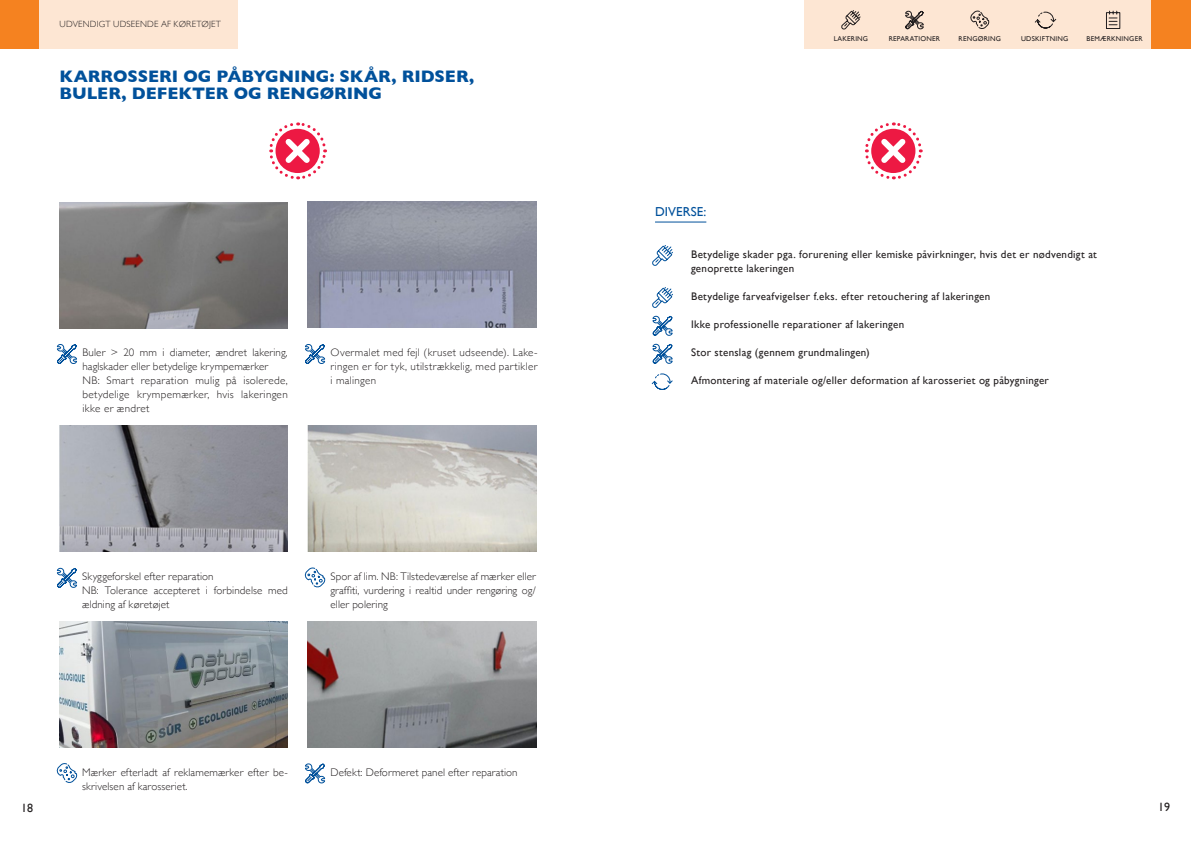
<style>
.page{position:relative;width:1191px;height:842px;background:#fff}
.page>*{position:absolute;margin:0;border:0;box-sizing:border-box;transform-origin:0 0}
.t1{font:700 17px/17px "Gill Sans";letter-spacing:-.005em;color:#01519b}
.t2{font:13px "Gill Sans";letter-spacing:.005em;color:#01519b}
.t3{font:12px "Gill Sans";color:#231f20}
.t4{font:300 11px/14px "Gill Sans";letter-spacing:.015em;color:#231f20}
.t5{font:11px/14px "Gill Sans";letter-spacing:.025em;color:#231f20}
.t6{font:300 9px "Gill Sans";letter-spacing:.025em;color:#231f20}
.t7{font:7px "Gill Sans";letter-spacing:.03em;color:#231f20}
</style>
<div class="page">
<svg style="left:865px;top:122px;width:58px;height:58px"></svg>
<div style="left:804px;top:0;width:347px;height:49px;background:#fde6d3"></div>
<div style="left:1151px;top:0;width:40px;height:49px;background:#f58220"></div>
<svg style="left:1106px;top:10px;width:14px;height:19px"></svg>
<svg style="left:905px;top:10px;width:19px;height:20px"></svg>
<svg style="left:970px;top:10px;width:19px;height:19px"></svg>
<svg style="left:841px;top:10px;width:20px;height:20px"></svg>
<svg style="left:1034px;top:11px;width:22px;height:18px"></svg>
<svg style="left:269px;top:122px;width:58px;height:58px"></svg>
<div style="left:39px;top:0;width:199px;height:49px;background:#fde6d3"></div>
<div style="left:0;top:0;width:39px;height:49px;background:#f58220"></div>
<img style="left:60px;top:202px;width:228px;height:126px">
<img style="left:308px;top:202px;width:228px;height:126px">
<img style="left:308px;top:622px;width:228px;height:126px">
<img style="left:60px;top:426px;width:228px;height:126px">
<img style="left:60px;top:622px;width:228px;height:126px">
<img style="left:308px;top:426px;width:228px;height:126px">
<svg style="left:57px;top:344px;width:20px;height:20px"></svg>
<svg style="left:57px;top:567px;width:20px;height:21px"></svg>
<svg style="left:56px;top:763px;width:21px;height:20px"></svg>
<svg style="left:305px;top:344px;width:21px;height:20px"></svg>
<svg style="left:304px;top:567px;width:21px;height:21px"></svg>
<svg style="left:305px;top:763px;width:21px;height:21px"></svg>
<svg style="left:652px;top:245px;width:21px;height:21px"></svg>
<svg style="left:652px;top:287px;width:21px;height:77px"></svg>
<svg style="left:651px;top:373px;width:22px;height:17px"></svg>
<hr style="left:655px;top:222px;width:51px;height:1px;background:#01519b">
<p class="t6" style="left:60px;top:17px;width:163px">UDVENDIGT UDSEENDE AF KØRETØJET</p>
<h1 class="t1" style="left:60px;top:68px;width:416px">KARROSSERI OG PÅBYGNING: SKÅR, RIDSER,<br>BULER, DEFEKTER OG RENGØRING</h1>
<p class="t4" style="left:82px;top:345px;width:207px">Buler &gt; 20 mm i diameter, ændret lakering, haglskader eller betydelige krympemærker NB: Smart reparation mulig på isolerede, betydelige krympemærker, hvis lakeringen ikke er ændret</p>
<p class="t4" style="left:331px;top:345px;width:208px;text-align:justify">Overmalet med fejl (kruset udseende). Lake&shy;ringen er for tyk, utilstrækkelig, med partikler i malingen</p>
<p class="t4" style="left:82px;top:569px;width:207px">Skyggeforskel efter reparation<br>NB: Tolerance accepteret i forbindelse med ældning af køretøjet</p>
<p class="t4" style="left:330px;top:569px;width:207px;text-align:justify">Spor af lim. NB: Tilstedeværelse af mærker eller graffiti, vurdering i realtid under rengøring og/ eller polering</p>
<p class="t3" style="left:21px;top:801px;width:13px">18</p>
<p class="t4" style="left:82px;top:765px;width:207px">Mærker efterladt af reklamemærker efter be&shy;skrivelsen af karosseriet.</p>
<p class="t4" style="left:330px;top:765px;width:189px">Defekt: Deformeret panel efter reparation</p>
<p class="t7" style="left:833px;top:34px;width:36px">LAKERING</p>
<p class="t7" style="left:888px;top:34px;width:53px">REPARATIONER</p>
<p class="t7" style="left:958px;top:34px;width:44px">RENGØRING</p>
<p class="t7" style="left:1021px;top:34px;width:49px">UDSKIFTNING</p>
<p class="t7" style="left:1086px;top:34px;width:57px">BEMÆRKNINGER</p>
<p class="t2" style="left:655px;top:204px;width:53px">DIVERSE:</p>
<p class="t5" style="left:691px;top:247px;width:407px">Betydelige skader pga. forurening eller kemiske påvirkninger, hvis det er nødvendigt at genoprette lakeringen</p>
<p class="t5" style="left:691px;top:289px;width:301px">Betydelige farveafvigelser f.eks. efter retouchering af lakeringen</p>
<p class="t5" style="left:691px;top:317px;width:215px">Ikke professionelle reparationer af lakeringen</p>
<p class="t5" style="left:691px;top:345px;width:180px">Stor stenslag (gennem grundmalingen)</p>
<p class="t5" style="left:691px;top:373px;width:359px">Afmontering af materiale og/eller deformation af karosseriet og påbygninger</p>
<p class="t3" style="left:1158px;top:800px;width:13px">19</p>
</div>
